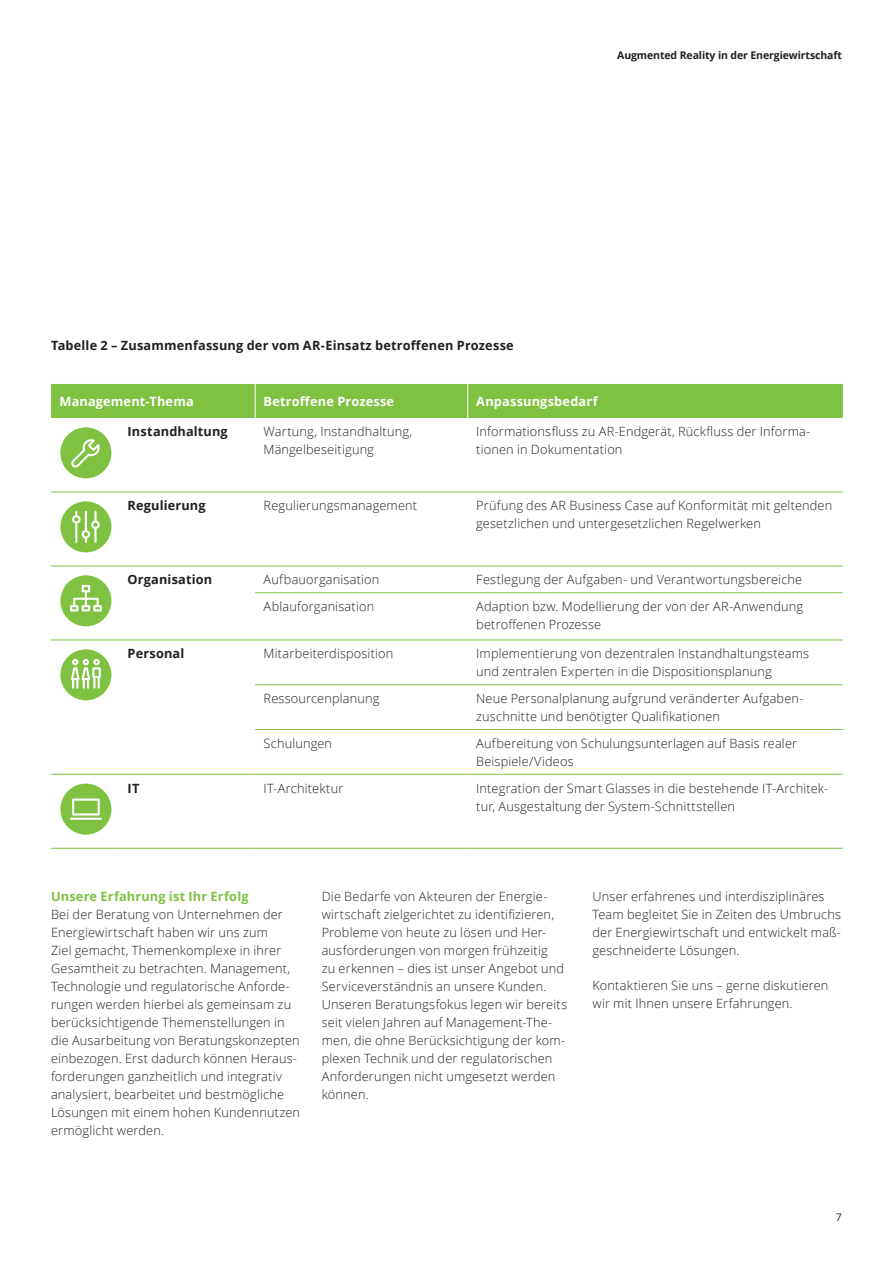
<style>
.page{position:relative;width:893px;height:1263px;background:#fff}
.page>*{position:absolute;margin:0;border:0;box-sizing:border-box;transform-origin:0 0}
.t1{font:300 12.75px/18px "Open Sans";letter-spacing:.01em;color:#231f20}
.t2{font:700 12.75px "Open Sans";letter-spacing:.015em;color:#231f20}
.t3{font:700 12.75px "Open Sans";letter-spacing:.015em;color:#fff}
.t4{font:700 12.75px "Open Sans";letter-spacing:.015em;color:#7fc241}
.t5{font:700 10.5px "Open Sans";letter-spacing:-.01em;color:#231f20}
.t6{font:10.5px "Open Sans";color:#231f20}
</style>
<div class="page">
<div style="left:51px;top:384px;width:792px;height:34px;background:#7fc241"></div>
<svg style="left:51px;top:449px;width:792px;height:399px"></svg>
<svg style="left:51px;top:493px;width:792px;height:73px"></svg>
<hr style="left:255px;top:384px;width:1px;height:34px;background:#fff">
<hr style="left:467px;top:384px;width:1px;height:34px;background:#fff">
<hr style="left:51px;top:492px;width:68px;height:1px;background:#7fc241">
<hr style="left:119px;top:492px;width:136px;height:1px;background:#7fc241">
<hr style="left:255px;top:492px;width:213px;height:1px;background:#7fc241">
<hr style="left:468px;top:492px;width:375px;height:1px;background:#7fc241">
<hr style="left:51px;top:566px;width:68px;height:1px;background:#7fc241">
<hr style="left:119px;top:566px;width:136px;height:1px;background:#7fc241">
<hr style="left:255px;top:566px;width:213px;height:1px;background:#7fc241">
<hr style="left:468px;top:566px;width:375px;height:1px;background:#7fc241">
<hr style="left:255px;top:592px;width:213px;height:1px;background:#7fc241">
<hr style="left:468px;top:592px;width:375px;height:1px;background:#7fc241">
<hr style="left:51px;top:640px;width:68px;height:1px;background:#7fc241">
<hr style="left:119px;top:640px;width:136px;height:1px;background:#7fc241">
<hr style="left:255px;top:640px;width:213px;height:1px;background:#7fc241">
<hr style="left:468px;top:640px;width:375px;height:1px;background:#7fc241">
<hr style="left:255px;top:684px;width:213px;height:1px;background:#7fc241">
<hr style="left:468px;top:684px;width:375px;height:1px;background:#7fc241">
<hr style="left:255px;top:729px;width:213px;height:1px;background:#7fc241">
<hr style="left:468px;top:729px;width:375px;height:1px;background:#7fc241">
<hr style="left:51px;top:774px;width:68px;height:1px;background:#7fc241">
<hr style="left:119px;top:774px;width:136px;height:1px;background:#7fc241">
<hr style="left:255px;top:774px;width:213px;height:1px;background:#7fc241">
<hr style="left:468px;top:774px;width:375px;height:1px;background:#7fc241">
<hr style="left:51px;top:848px;width:68px;height:1px;background:#7fc241">
<hr style="left:119px;top:848px;width:136px;height:1px;background:#7fc241">
<hr style="left:255px;top:848px;width:213px;height:1px;background:#7fc241">
<hr style="left:468px;top:848px;width:375px;height:1px;background:#7fc241">
<svg style="left:60px;top:427px;width:51px;height:51px"></svg>
<svg style="left:60px;top:501px;width:51px;height:51px"></svg>
<svg style="left:60px;top:575px;width:51px;height:51px"></svg>
<svg style="left:60px;top:649px;width:51px;height:51px"></svg>
<svg style="left:60px;top:784px;width:51px;height:51px"></svg>
<p class="t5" style="left:617px;top:48px;width:226px">Augmented Reality in der Energiewirtschaft</p>
<p class="t2" style="left:51px;top:336px;width:464px">Tabelle 2 – Zusammenfassung der vom AR-Einsatz betroffenen Prozesse</p>
<p class="t3" style="left:60px;top:392px;width:136px">Management-Thema</p>
<p class="t3" style="left:264px;top:392px;width:132px">Betroffene Prozesse</p>
<p class="t3" style="left:476px;top:392px;width:123px">Anpassungsbedarf</p>
<p class="t2" style="left:128px;top:423px;width:102px">Instandhaltung</p>
<p class="t1" style="left:264px;top:422px;width:150px">Wartung, Instandhaltung,<br>Mängelbeseitigung</p>
<p class="t1" style="left:476px;top:422px;width:334px">Informationsfluss zu AR-Endgerät, Rückfluss der Informa&shy;tionen in Dokumentation</p>
<p class="t2" style="left:128px;top:497px;width:80px">Regulierung</p>
<p class="t1" style="left:264px;top:496px;width:155px">Regulierungsmanagement</p>
<p class="t1" style="left:476px;top:496px;width:357px">Prüfung des AR Business Case auf Konformität mit geltenden gesetzlichen und untergesetzlichen Regelwerken</p>
<p class="t2" style="left:128px;top:571px;width:86px">Organisation</p>
<p class="t1" style="left:264px;top:570px;width:117px">Aufbauorganisation</p>
<p class="t1" style="left:476px;top:570px;width:328px">Festlegung der Aufgaben- und Verantwortungsbereiche</p>
<p class="t1" style="left:264px;top:597px;width:112px">Ablauforganisation</p>
<p class="t1" style="left:476px;top:597px;width:328px">Adaption bzw. Modellierung der von der AR-Anwendung betroffenen Prozesse</p>
<p class="t2" style="left:128px;top:645px;width:58px">Personal</p>
<p class="t1" style="left:264px;top:644px;width:131px">Mitarbeiterdisposition</p>
<p class="t1" style="left:476px;top:644px;width:334px">Implementierung von dezentralen Instandhaltungsteams und zentralen Experten in die Dispositionsplanung</p>
<p class="t1" style="left:264px;top:689px;width:117px">Ressourcenplanung</p>
<p class="t1" style="left:476px;top:689px;width:328px">Neue Personalplanung aufgrund veränderter Aufgaben&shy;zuschnitte und benötigter Qualifikationen</p>
<p class="t1" style="left:264px;top:734px;width:70px">Schulungen</p>
<p class="t1" style="left:476px;top:734px;width:322px">Aufbereitung von Schulungsunterlagen auf Basis realer<br>Beispiele/Videos</p>
<p class="t2" style="left:128px;top:779px;width:13px">IT</p>
<p class="t1" style="left:264px;top:778px;width:81px">IT-Architektur</p>
<p class="t1" style="left:476px;top:778px;width:353px">Integration der Smart Glasses in die bestehende IT-Architek&shy;tur, Ausgestaltung der System-Schnittstellen</p>
<p class="t4" style="left:51px;top:887px;width:199px">Unsere Erfahrung ist Ihr Erfolg</p>
<p class="t1" style="left:51px;top:905px;width:251px">Bei der Beratung von Unternehmen der Energiewirtschaft haben wir uns zum<br>Ziel gemacht, Themenkomplexe in ihrer Gesamtheit zu betrachten. Management, Technologie und regulatorische Anforde&shy;rungen werden hierbei als gemeinsam zu berücksichtigende Themenstellungen in die Ausarbeitung von Beratungskonzepten einbezogen. Erst dadurch können Heraus&shy;forderungen ganzheitlich und integrativ analysiert, bearbeitet und bestmögliche Lösungen mit einem hohen Kundennutzen ermöglicht werden.</p>
<p class="t1" style="left:322px;top:887px;width:247px">Die Bedarfe von Akteuren der Energie&shy;wirtschaft zielgerichtet zu identifizieren, Probleme von heute zu lösen und Her&shy;ausforderungen von morgen frühzeitig<br>zu erkennen – dies ist unser Angebot und Serviceverständnis an unsere Kunden.<br>Unseren Beratungsfokus legen wir bereits seit vielen Jahren auf Management-The&shy;men, die ohne Berücksichtigung der kom&shy;plexen Technik und der regulatorischen Anforderungen nicht umgesetzt werden können.</p>
<p class="t1" style="left:592px;top:887px;width:250px">Unser erfahrenes und interdisziplinäres Team begleitet Sie in Zeiten des Umbruchs der Energiewirtschaft und entwickelt maß&shy;geschneiderte Lösungen.</p>
<p class="t1" style="left:592px;top:976px;width:237px">Kontaktieren Sie uns – gerne diskutieren wir mit Ihnen unsere Erfahrungen.</p>
<p class="t6" style="left:836px;top:1210px;width:8px">7</p>
</div>
